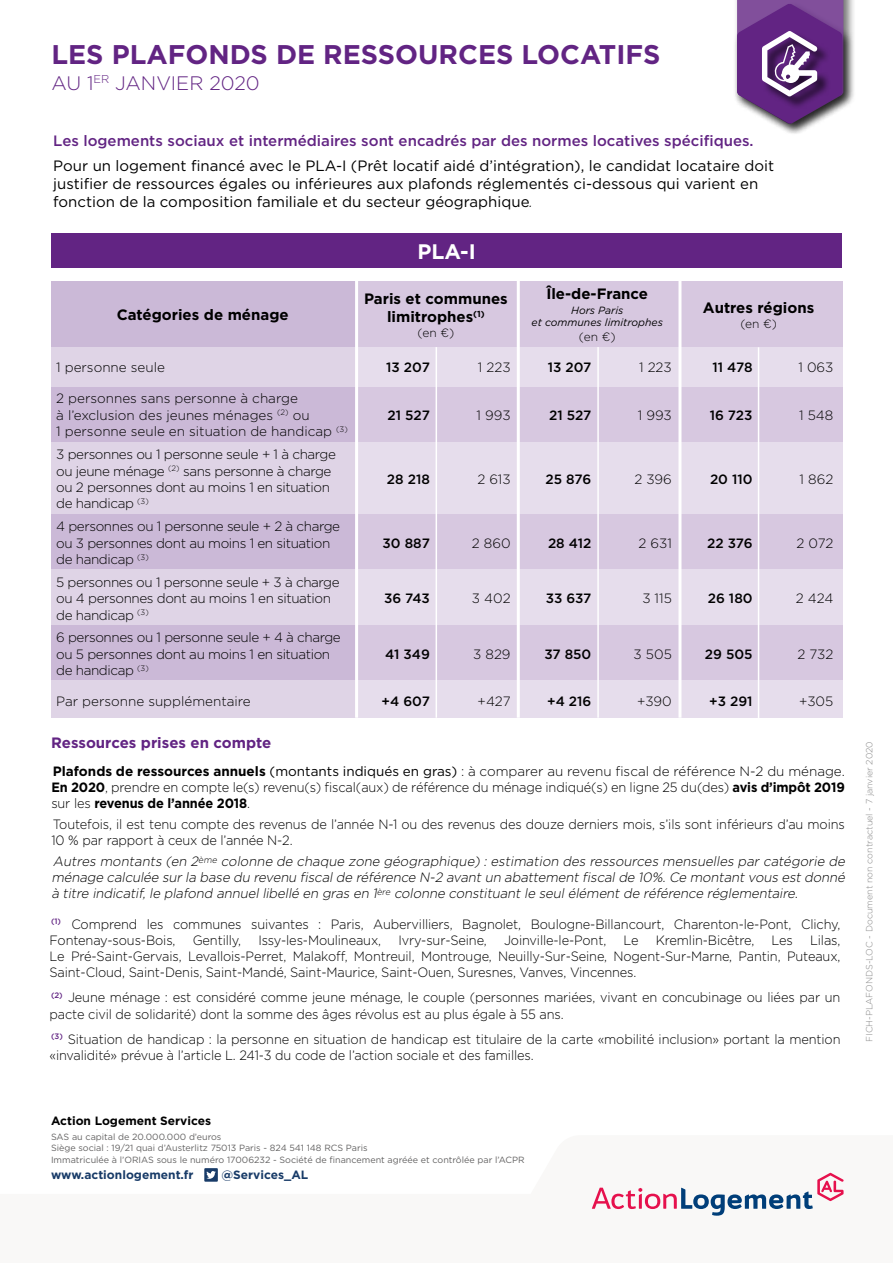
<style>
.page{position:relative;width:893px;height:1263px;background:#fff}
.page>*{position:absolute;margin:0;border:0;box-sizing:border-box;transform-origin:0 0}
.t1{font:700 27px "Gotham";color:#622483}
.t2{font:700 21px "Gotham";color:#fff}
.t3{font:300 19.5px "Gotham";color:#622483}
.t4{font:15px/18px "Gotham";color:#000}
.t5{font:500 15px "Gotham";color:#622483}
.t6{font:700 15px/18px "Gotham";color:#000;text-align:center}
.t7{font:700 15px "Gotham";color:#622483}
.t8{font:300 13.5px/16.2px "Gotham";letter-spacing:-.01em;color:#000;scale:.95 1}
.t9{font:300 13.5px/16.2px "Gotham";letter-spacing:-.01em;color:#000;text-align:justify}
.t10{font:300 13.5px/16.4px "Gotham";letter-spacing:-.03em;color:#000}
.t11{font:italic 300 13.5px/16.2px "Gotham";color:#000;text-align:justify}
.t12{font:500 13.5px "Gotham";color:#000}
.t13{font:700 12px "Gotham";color:#183b68}
.t14{font:700 12px "Gotham";color:#000}
.t15{font:300 12px "Gotham";color:#000}
.t16{font:italic 10.5px/12.6px "Gotham";color:#000;text-align:center}
.t17{font:9px/10.8px "Gotham";color:#646363}
.t18{font:300 9px "Gotham";color:#878787}
.s1{font-weight:300;font-style:italic}
.s2{font-weight:700}
.s3{font-weight:400}
</style>
<div class="page">
<div style="left:733px;top:0;width:123px;height:136px;background:#000;opacity:.7"></div>
<svg style="left:737px;top:0;width:106px;height:124px;background:#7c5193"></svg>
<svg style="left:592px;top:1173px;width:252px;height:43px"></svg>
<div style="left:204px;top:1168px;width:14px;height:14px;background:#183b68"></div>
<svg style="left:206px;top:1171px;width:10px;height:8px"></svg>
<div style="left:51px;top:234px;width:791px;height:34px;background:#622483"></div>
<div style="left:51px;top:281px;width:792px;height:437px;background:#d7c8e0"></div>
<div style="left:51px;top:281px;width:305px;height:437px;background:#cbb9d7"></div>
<div style="left:51px;top:442px;width:792px;height:72px;background:#e6ddec"></div>
<div style="left:51px;top:347px;width:792px;height:40px;background:#e6ddec"></div>
<div style="left:51px;top:569px;width:792px;height:55px;background:#e6ddec"></div>
<div style="left:51px;top:680px;width:792px;height:38px;background:#e6ddec"></div>
<hr style="left:355px;top:281px;width:3px;height:437px;background:#fff">
<hr style="left:517px;top:281px;width:3px;height:437px;background:#fff">
<hr style="left:678px;top:281px;width:3px;height:437px;background:#fff">
<hr style="left:597px;top:347px;width:2px;height:371px;background:#fff">
<hr style="left:436px;top:347px;width:1px;height:371px;background:#fff">
<hr style="left:758px;top:347px;width:1px;height:371px;background:#fff">
<h1 class="t1" style="left:52px;top:36px;width:610px">LES PLAFONDS DE RESSOURCES LOCATIFS</h1>
<h3 class="t3" style="left:52px;top:71px;width:210px">AU 1<sup>ER</sup> JANVIER 2020</h3>
<p class="t5" style="left:53px;top:131px;width:702px">Les logements sociaux et intermédiaires sont encadrés par des normes locatives spécifiques.</p>
<p class="t4" style="left:53px;top:157px;width:722px">Pour un logement financé avec le PLA-I (Prêt locatif aidé d’intégration), le candidat locataire doit justifier de ressources égales ou inférieures aux plafonds réglementés ci-dessous qui varient en fonction de la composition familiale et du secteur géographique<span class="s1">.</span></p>
<p class="t6" style="left:117px;top:306px;width:173px">Catégories de ménage</p>
<h2 class="t2" style="left:417px;top:238px;width:60px">PLA-I</h2>
<p class="t6" style="left:364px;top:289px;width:145px">Paris et communes limitrophes<sup>(1)</sup></p>
<p class="t15" style="left:418px;top:325px;width:38px">(en €)</p>
<p class="t6" style="left:546px;top:284px;width:103px">Île-de-France</p>
<p class="t16" style="left:531px;top:303px;width:133px">Hors Paris<br>et communes limitrophes</p>
<p class="t15" style="left:579px;top:330px;width:38px">(en €)</p>
<p class="t6" style="left:703px;top:298px;width:113px">Autres régions</p>
<p class="t15" style="left:740px;top:316px;width:38px">(en €)</p>
<p class="t9" style="left:56px;top:359px;width:110px">1 personne seule</p>
<p class="t12" style="left:386px;top:359px;width:45px">13 207</p>
<p class="t9" style="left:478px;top:359px;width:34px">1 223</p>
<p class="t12" style="left:548px;top:359px;width:45px">13 207</p>
<p class="t9" style="left:639px;top:359px;width:34px">1 223</p>
<p class="t12" style="left:712px;top:359px;width:42px">11 478</p>
<p class="t9" style="left:798px;top:359px;width:36px">1 063</p>
<p class="t9" style="left:56px;top:390px;width:293px;text-align:left">2 personnes sans personne à charge<br>à l’exclusion des jeunes ménages <sup>(2)</sup> ou<br>1 personne seule en situation de handicap <sup>(3)</sup></p>
<p class="t12" style="left:388px;top:406px;width:44px">21 527</p>
<p class="t9" style="left:477px;top:407px;width:36px">1 993</p>
<p class="t12" style="left:549px;top:406px;width:44px">21 527</p>
<p class="t9" style="left:638px;top:407px;width:36px">1 993</p>
<p class="t12" style="left:710px;top:406px;width:44px">16 723</p>
<p class="t9" style="left:799px;top:407px;width:36px">1 548</p>
<p class="t10" style="left:56px;top:446px;width:281px">3 personnes ou 1 personne seule + 1 à charge ou jeune ménage <sup>(2)</sup> sans personne à charge ou 2 personnes dont au moins 1 en situation de handicap <sup>(3)</sup></p>
<p class="t10" style="left:56px;top:518px;width:285px">4 personnes ou 1 personne seule + 2 à charge ou 3 personnes dont au moins 1 en situation de handicap <sup>(3)</sup></p>
<p class="t10" style="left:56px;top:573px;width:285px">5 personnes ou 1 personne seule + 3 à charge ou 4 personnes dont au moins 1 en situation de handicap <sup>(3)</sup></p>
<p class="t10" style="left:56px;top:629px;width:286px">6 personnes ou 1 personne seule + 4 à charge ou 5 personnes dont au moins 1 en situation de handicap <sup>(3)</sup></p>
<p class="t12" style="left:387px;top:470px;width:44px">28 218</p>
<p class="t9" style="left:477px;top:471px;width:35px">2 613</p>
<p class="t12" style="left:545px;top:470px;width:47px">25 876</p>
<p class="t9" style="left:634px;top:471px;width:39px">2 396</p>
<p class="t12" style="left:710px;top:470px;width:44px">20 110</p>
<p class="t9" style="left:800px;top:471px;width:35px">1 862</p>
<p class="t12" style="left:383px;top:534px;width:49px">30 887</p>
<p class="t9" style="left:472px;top:534px;width:40px">2 860</p>
<p class="t12" style="left:548px;top:534px;width:45px">28 412</p>
<p class="t9" style="left:638px;top:534px;width:35px">2 631</p>
<p class="t12" style="left:707px;top:534px;width:47px">22 376</p>
<p class="t9" style="left:796px;top:534px;width:38px">2 072</p>
<p class="t12" style="left:384px;top:589px;width:47px">36 743</p>
<p class="t9" style="left:472px;top:590px;width:40px">3 402</p>
<p class="t12" style="left:546px;top:589px;width:47px">33 637</p>
<p class="t9" style="left:642px;top:590px;width:31px">3 115</p>
<p class="t12" style="left:708px;top:589px;width:46px">26 180</p>
<p class="t9" style="left:796px;top:590px;width:39px">2 424</p>
<p class="t12" style="left:385px;top:645px;width:46px">41 349</p>
<p class="t9" style="left:473px;top:645px;width:39px">3 829</p>
<p class="t12" style="left:544px;top:645px;width:49px">37 850</p>
<p class="t9" style="left:634px;top:645px;width:40px">3 505</p>
<p class="t12" style="left:705px;top:645px;width:49px">29 505</p>
<p class="t9" style="left:797px;top:645px;width:37px">2 732</p>
<p class="t9" style="left:56px;top:693px;width:196px">Par personne supplémentaire</p>
<p class="t12" style="left:382px;top:692px;width:50px">+4 607</p>
<p class="t9" style="left:478px;top:693px;width:35px">+427</p>
<p class="t12" style="left:547px;top:692px;width:46px">+4 216</p>
<p class="t9" style="left:637px;top:693px;width:36px">+390</p>
<p class="t12" style="left:709px;top:692px;width:45px">+3 291</p>
<p class="t9" style="left:799px;top:693px;width:36px">+305</p>
<p class="t7" style="left:51px;top:732px;width:222px">Ressources prises en compte</p>
<p class="t9" style="left:51px;top:763px;width:795px"><span class="s2">Plafonds de ressources annuels</span> <span class="s3">(montants indiqués en gras)</span> : à comparer au revenu fiscal de référence N-2 du ménage.<br><span class="s2">En 2020</span>, prendre en compte le(s) revenu(s) fiscal(aux) de référence du ménage indiqué(s) en ligne 25 du(des) <span class="s2">avis d’impôt 2019 </span>sur les <span class="s2">revenus de l’année 2018</span>.</p>
<p class="t8" style="left:51px;top:816px;width:837px">Toutefois, il est tenu compte des revenus de l’année N-1 ou des revenus des douze derniers mois, s’ils sont inférieurs d’au moins<br>10 % par rapport à ceux de l’année N-2.</p>
<p class="t11" style="left:51px;top:852px;width:798px">Autres montants (en 2<sup>ème</sup> colonne de chaque zone géographique) : estimation des ressources mensuelles par catégorie de ménage calculée surla base du revenu fiscalde référence N-2 avantun abattementfiscalde 10%.Ce montantvous estdonné à titre indicatif, le plafond annuel libellé en gras en 1<sup>ère</sup> colonne constituant le seul élément de référence réglementaire.</p>
<p class="t8" style="left:50px;top:915px;width:834px"><sup>(1)</sup> Comprend les communes suivantes : Paris, Aubervilliers, Bagnolet, Boulogne-Billancourt, Charenton-le-Pont, Clichy,<br>Fontenay-sous-Bois,</p>
<p class="t8" style="left:50px;top:932px;width:834px;text-align:justify;text-indent:761px">Lilas, Le Pré-Saint-Gervais, Levallois-Perret, Malakoff, Montreuil, Montrouge, Neuilly-Sur-Seine, Nogent-Sur-Marne, Pantin, Puteaux, Saint-Cloud, Saint-Denis, Saint-Mandé, Saint-Maurice, Saint-Ouen, Suresnes, Vanves, Vincennes.</p>
<p class="t8" style="left:50px;top:989px;width:834px"><sup>(2)</sup> Jeune ménage : est considéré comme jeune ménage, le couple (personnes mariées, vivant en concubinage ou liées par un pacte civil de solidarité) dont la somme des âges révolus est au plus égale à 55 ans.</p>
<p class="t8" style="left:50px;top:1030px;width:834px"><sup>(3)</sup> Situation de handicap : la personne en situation de handicap est titulaire de la carte «mobilité inclusion» portant la mention «invalidité» prévue à l’article L. 241-3 du code de l’action sociale et des familles.</p>
<p class="t8" style="left:193px;top:932px;width:53px">Gentilly,</p>
<p class="t8" style="left:258px;top:932px;width:131px">Issy-les-Moulineaux,</p>
<p class="t8" style="left:398px;top:932px;width:95px">Ivry-sur-Seine,</p>
<p class="t8" style="left:504px;top:932px;width:109px">Joinville-le-Pont,</p>
<p class="t8" style="left:623px;top:932px;width:17px">Le</p>
<p class="t8" style="left:656px;top:932px;width:105px">Kremlin-Bicêtre,</p>
<p class="t8" style="left:771px;top:932px;width:24px">Les</p>
<p class="t18" style="left:864px;top:1042px;width:302px;rotate:-90deg">FICH-PLAFONDS-LOC - Document non contractuel - 7 janvier 2020</p>
<p class="t14" style="left:51px;top:1113px;width:162px">Action Logement Services</p>
<p class="t17" style="left:51px;top:1131px;width:318px">SAS au capital de 20.000.000 d’euros<br>Siège social : 19/21 quai d’Austerlitz 75013 Paris - 824 541 148 RCS Paris</p>
<p class="t17" style="left:51px;top:1154px;width:475px">Immatriculée à l’ORIAS sous le numéro 17006232 - Société de financement agréée et contrôlée par l’ACPR</p>
<p class="t13" style="left:51px;top:1167px;width:144px">www.actionlogement.fr</p>
<p class="t13" style="left:221px;top:1167px;width:88px">@Services_AL</p>
</div>
